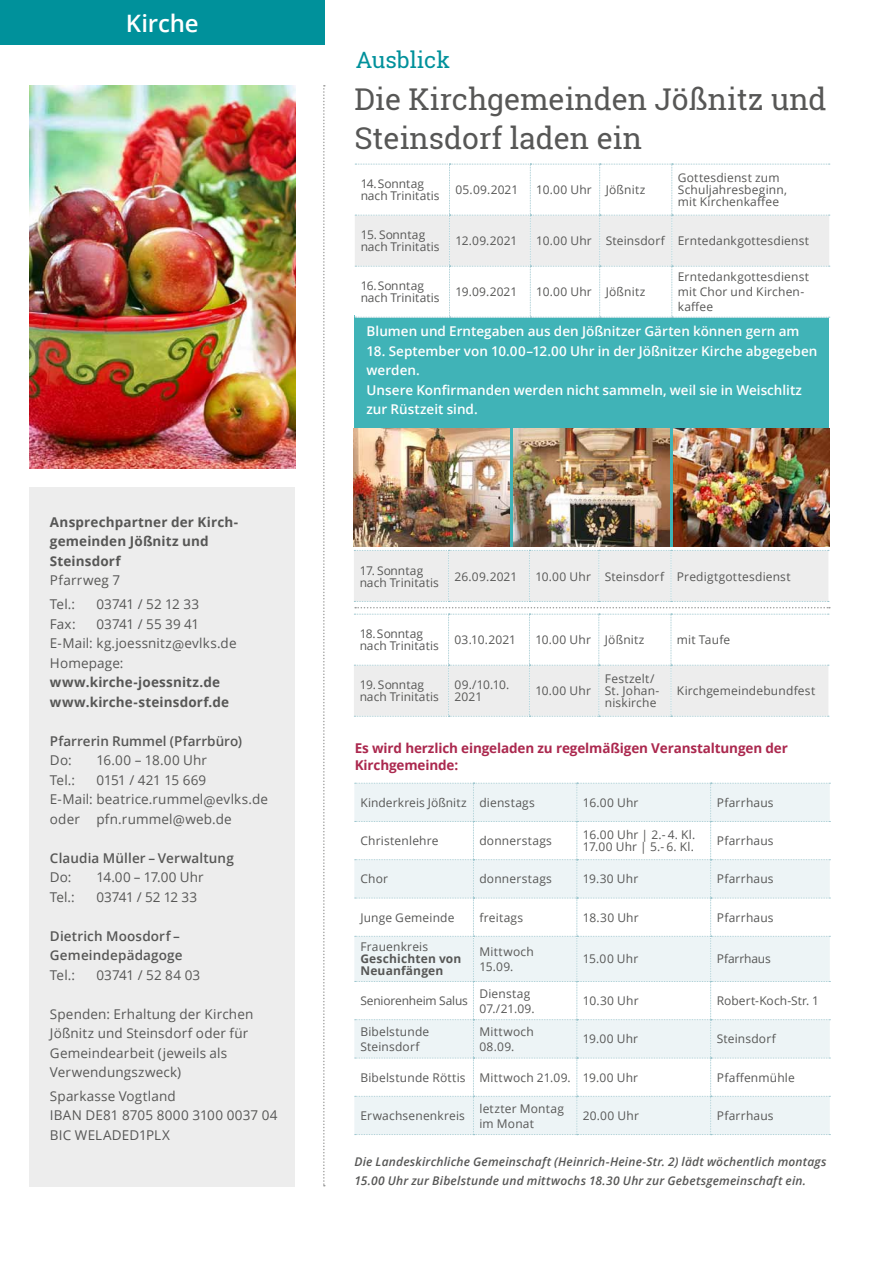
<style>
.page{position:relative;width:893px;height:1263px;background:#fff}
.page>*{position:absolute;margin:0;border:0;box-sizing:border-box;transform-origin:0 0}
.t1{font:30px/39px "Roboto Slab";color:#575756}
.t2{font:600 24px "Open Sans";letter-spacing:-.005em;color:#fff}
.t3{font:22.5px "Roboto Slab";color:#00919b}
.t4{font:13.5px/19.5px "Open Sans";letter-spacing:.01em;color:#575756}
.t5{font:600 13.5px/19.5px "Open Sans";color:#fff}
.t6{font:700 13.5px/19.5px "Open Sans";letter-spacing:.01em;color:#575756}
.t7{font:600 13.5px/19.5px "Open Sans";letter-spacing:.01em;color:#575756}
.t8{font:700 13.5px/16.5px "Open Sans";letter-spacing:-.01em;color:#ab284e}
.t9{font:12px/12px "Open Sans";letter-spacing:.015em;color:#575756}
.t10{font:italic 600 12px/19.5px "Open Sans";letter-spacing:.015em;color:#575756}
.t11{font:12px "Open Sans";letter-spacing:-.015em;color:#575756}
.t12{font:700 12px/12px "Open Sans";letter-spacing:.015em;color:#575756}
</style>
<div class="page">
<svg style="left:323px;top:85px;width:2px;height:1101px"></svg>
<div style="left:0;top:0;width:325px;height:45px;background:#00919b"></div>
<img style="left:29px;top:85px;width:266px;height:383px">
<svg style="left:355px;top:783px;width:475px;height:352px"></svg>
<div style="left:29px;top:487px;width:266px;height:699px;background:#ededed"></div>
<div style="left:354px;top:315px;width:475px;height:232px;background:#40b3b7"></div>
<img style="left:673px;top:428px;width:156px;height:119px">
<img style="left:354px;top:428px;width:156px;height:119px">
<img style="left:514px;top:428px;width:155px;height:119px">
<svg style="left:354px;top:550px;width:476px;height:58px;background:#eceded"></svg>
<svg style="left:354px;top:614px;width:475px;height:103px"></svg>
<svg style="left:355px;top:164px;width:475px;height:154px"></svg>
<h2 class="t2" style="left:126px;top:7px;width:75px">Kirche</h2>
<p class="t6" style="left:50px;top:512px;width:190px">Ansprechpartner der Kirch&shy;gemeinden Jößnitz und<br>Steinsdorf</p>
<p class="t4" style="left:50px;top:568px;width:72px;line-height:23.7px">Pfarrweg 7<br>Tel.:</p>
<p class="t4" style="left:96px;top:594px;width:104px">03741 / 52 12 33</p>
<p class="t4" style="left:50px;top:614px;width:188px;text-indent:46px">03741 / 55 39 41<br>E-Mail: kg.joessnitz@evlks.de<br>Homepage:</p>
<p class="t6" style="left:50px;top:672px;width:181px">www.kirche-joessnitz.de www.kirche-steinsdorf.de</p>
<p class="t7" style="left:50px;top:731px;width:194px">Pfarrerin Rummel (Pfarrbüro)</p>
<p class="t4" style="left:50px;top:750px;width:23px">Do:</p>
<p class="t4" style="left:96px;top:750px;width:112px">16.00 – 18.00 Uhr</p>
<p class="t4" style="left:50px;top:770px;width:27px">Tel.:</p>
<p class="t4" style="left:50px;top:614px;width:27px">Fax:</p>
<p class="t4" style="left:50px;top:770px;width:220px;text-indent:46px">0151 / 421 15 669<br>E-Mail: beatrice.rummel@evlks.de oder pfn.rummel@web.de</p>
<p class="t7" style="left:50px;top:848px;width:185px">Claudia Müller – Verwaltung</p>
<p class="t4" style="left:50px;top:867px;width:23px">Do:</p>
<p class="t4" style="left:96px;top:867px;width:109px">14.00 – 17.00 Uhr</p>
<p class="t4" style="left:50px;top:887px;width:26px">Tel.:</p>
<p class="t4" style="left:96px;top:887px;width:102px">03741 / 52 12 33</p>
<p class="t7" style="left:50px;top:926px;width:134px">Dietrich Moosdorf –<br>Gemeindepädagoge</p>
<p class="t4" style="left:50px;top:965px;width:27px">Tel.:</p>
<p class="t4" style="left:96px;top:965px;width:105px">03741 / 52 84 03</p>
<p class="t4" style="left:50px;top:1004px;width:205px">Spenden: Erhaltung der Kirchen<br>Jößnitz und Steinsdorf oder für<br>Gemeindearbeit (jeweils als<br>Verwendungszweck)</p>
<p class="t4" style="left:50px;top:1086px;width:229px">Sparkasse Vogtland<br>IBAN DE81 8705 8000 3100 0037 04<br>BIC WELADED1PLX</p>
<h3 class="t3" style="left:356px;top:45px;width:96px">Ausblick</h3>
<h1 class="t1" style="left:354px;top:79px;width:474px">Die Kirchgemeinden Jößnitz und<br>Steinsdorf laden ein</h1>
<p class="t9" style="left:361px;top:178px;width:80px">14. Sonntag nach Trinitatis</p>
<p class="t9" style="left:455px;top:184px;width:64px">05.09.2021</p>
<p class="t9" style="left:536px;top:184px;width:111px">10.00 Uhr Jößnitz</p>
<p class="t9" style="left:678px;top:172px;width:111px">Gottesdienst zum<br>Schuljahresbeginn, mit Kirchenkaffee</p>
<p class="t9" style="left:361px;top:229px;width:80px">15. Sonntag nach Trinitatis</p>
<p class="t9" style="left:455px;top:235px;width:63px">12.09.2021</p>
<p class="t9" style="left:536px;top:235px;width:274px">10.00 Uhr Steinsdorf Erntedankgottesdienst</p>
<p class="t9" style="left:361px;top:280px;width:80px">16. Sonntag nach Trinitatis</p>
<p class="t9" style="left:455px;top:286px;width:63px">19.09.2021</p>
<p class="t9" style="left:536px;top:286px;width:111px">10.00 Uhr Jößnitz</p>
<p class="t9" style="left:678px;top:269px;width:133px;line-height:15px">Erntedankgottesdienst mit Chor und Kirchen&shy;kaffee</p>
<p class="t5" style="left:367px;top:322px;width:434px">Blumen und Erntegaben aus den Jößnitzer Gärten können gern am</p>
<p class="t5" style="left:367px;top:341px;width:452px">18. September von 10.00–12.00 Uhr in der Jößnitzer Kirche abgegeben werden.<br>Unsere Konfirmanden werden nicht sammeln, weil sie in Weischlitz zur Rüstzeit sind.</p>
<p class="t9" style="left:360px;top:564px;width:80px">17. Sonntag nach Trinitatis</p>
<p class="t9" style="left:455px;top:570px;width:64px">26.09.2021</p>
<p class="t9" style="left:535px;top:570px;width:257px">10.00 Uhr Steinsdorf Predigtgottesdienst</p>
<p class="t9" style="left:360px;top:628px;width:80px">18. Sonntag nach Trinitatis</p>
<p class="t9" style="left:455px;top:634px;width:63px">03.10.2021</p>
<p class="t9" style="left:535px;top:634px;width:111px">10.00 Uhr Jößnitz</p>
<p class="t9" style="left:677px;top:634px;width:55px">mit Taufe</p>
<p class="t9" style="left:360px;top:679px;width:80px">19. Sonntag nach Trinitatis</p>
<p class="t9" style="left:455px;top:679px;width:56px">09./10.10.<br>2021</p>
<p class="t9" style="left:535px;top:685px;width:57px">10.00 Uhr</p>
<p class="t9" style="left:605px;top:673px;width:56px">Festzelt/<br>St. Johan&shy;niskirche</p>
<p class="t9" style="left:677px;top:685px;width:140px">Kirchgemeindebundfest</p>
<p class="t8" style="left:355px;top:740px;width:435px">Es wird herzlich eingeladen zu regelmäßigen Veranstaltungen der<br>Kirchgemeinde:</p>
<p class="t9" style="left:360px;top:796px;width:176px">Kinderkreis Jößnitz dienstags</p>
<p class="t9" style="left:583px;top:796px;width:57px">16.00 Uhr</p>
<p class="t9" style="left:717px;top:796px;width:58px">Pfarrhaus</p>
<p class="t9" style="left:360px;top:834px;width:80px">Christenlehre</p>
<p class="t9" style="left:479px;top:834px;width:74px">donnerstags</p>
<p class="t9" style="left:583px;top:828px;width:114px">16.00 Uhr | 2.- 4. Kl.<br>17.00 Uhr | 5.- 6. Kl.</p>
<p class="t9" style="left:717px;top:834px;width:58px">Pfarrhaus</p>
<p class="t9" style="left:360px;top:873px;width:29px">Chor</p>
<p class="t9" style="left:479px;top:873px;width:74px">donnerstags</p>
<p class="t9" style="left:583px;top:873px;width:57px">19.30 Uhr</p>
<p class="t9" style="left:717px;top:873px;width:58px">Pfarrhaus</p>
<p class="t9" style="left:360px;top:911px;width:96px">Junge Gemeinde</p>
<p class="t9" style="left:479px;top:911px;width:45px">freitags</p>
<p class="t9" style="left:583px;top:911px;width:57px">18.30 Uhr</p>
<p class="t9" style="left:717px;top:911px;width:58px">Pfarrhaus</p>
<p class="t9" style="left:360px;top:941px;width:69px">Frauenkreis</p>
<p class="t12" style="left:360px;top:953px;width:103px">Geschichten von<br>Neuanfängen</p>
<p class="t9" style="left:479px;top:944px;width:56px;line-height:15px">Mittwoch<br>15.09.</p>
<p class="t9" style="left:583px;top:953px;width:57px">15.00 Uhr</p>
<p class="t11" style="left:717px;top:951px;width:56px">Pfarrhaus</p>
<p class="t11" style="left:360px;top:993px;width:109px">Seniorenheim Salus</p>
<p class="t9" style="left:479px;top:985px;width:57px;line-height:15px">Dienstag<br>07./21.09.</p>
<p class="t9" style="left:583px;top:994px;width:57px">10.30 Uhr</p>
<p class="t9" style="left:717px;top:994px;width:104px">Robert-Koch-Str. 1</p>
<p class="t9" style="left:360px;top:1024px;width:70px;line-height:15px">Bibelstunde<br>Steinsdorf</p>
<p class="t9" style="left:479px;top:1024px;width:56px;line-height:15px">Mittwoch<br>08.09.</p>
<p class="t9" style="left:583px;top:1033px;width:57px">19.00 Uhr</p>
<p class="t9" style="left:717px;top:1033px;width:61px">Steinsdorf</p>
<p class="t9" style="left:360px;top:1071px;width:279px">Bibelstunde Röttis Mittwoch 21.09. 19.00 Uhr</p>
<p class="t9" style="left:717px;top:1071px;width:80px">Pfaffenmühle</p>
<p class="t9" style="left:360px;top:1109px;width:106px">Erwachsenenkreis</p>
<p class="t9" style="left:479px;top:1100px;width:86px;line-height:15px">letzter Montag im Monat</p>
<p class="t9" style="left:583px;top:1109px;width:58px">20.00 Uhr</p>
<p class="t9" style="left:717px;top:1109px;width:58px">Pfarrhaus</p>
<p class="t10" style="left:354px;top:1151px;width:474px">Die Landeskirchliche Gemeinschaft (Heinrich-Heine-Str. 2) lädt wöchentlich montags<br>15.00 Uhr zur Bibelstunde und mittwochs 18.30 Uhr zur Gebetsgemeinschaft ein.</p>
</div>
